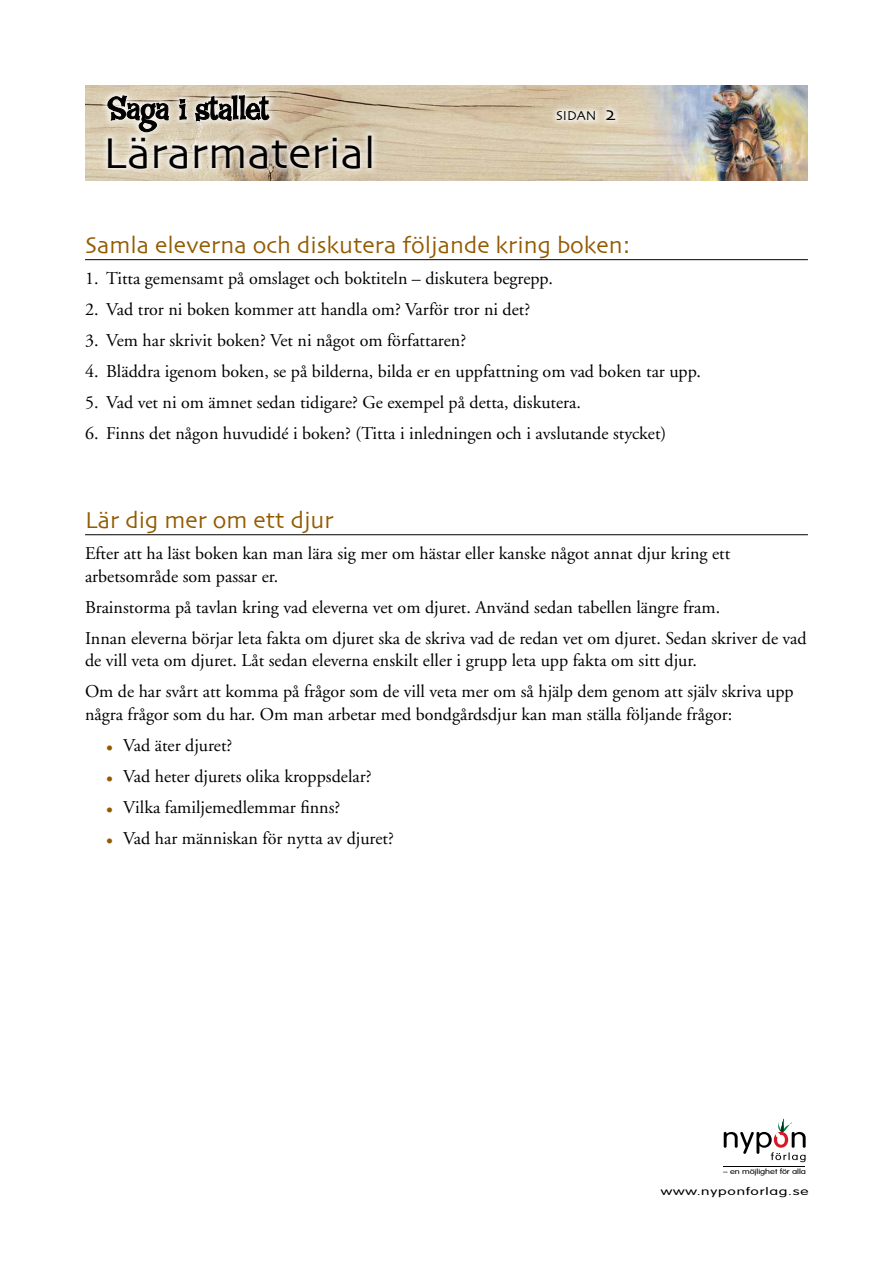
<style>
.page{position:relative;width:893px;height:1263px;background:#fff}
.page>*{position:absolute;margin:0;border:0;box-sizing:border-box;transform-origin:0 0}
.t1{font:45px "Skia";color:#000}
.t2{font:24px "Skia";color:#935b00}
.t3{font:18px/31px "Adobe Garamond";color:#000}
.t4{font:13.5px "Skia";color:#000}
.t5{font:300 10.5px "VAG Rounded";letter-spacing:.05em;color:#000;scale:1.48 1}
.t6{font:300 7.2px "VAG Rounded";letter-spacing:-.005em;color:#000;scale:1.28 1}
.s1{font-size:19.5px}
.s2{color:#935b00}
</style>
<div class="page">
<img style="left:85px;top:85px;width:723px;height:95px">
<svg style="left:724px;top:1118px;width:82px;height:44px"></svg>
<hr style="left:724px;top:1167px;width:81px;height:1px;background:#000">
<div style="left:549px;top:103px;width:74px;height:25px;background:#fff;opacity:.75"></div>
<div style="left:100px;top:128px;width:280px;height:48px;background:#fff;opacity:.75"></div>
<div style="left:100px;top:88px;width:177px;height:52px;background:#fff;opacity:.75"></div>
<svg style="left:178px;top:94px;width:92px;height:29px;background:#89847b"></svg>
<svg style="left:108px;top:94px;width:62px;height:39px;background:#928c81"></svg>
<hr style="left:85px;top:259px;width:723px;height:1px;background:#000">
<hr style="left:85px;top:534px;width:723px;height:1px;background:#000">
<h1 class="t1" style="left:103px;top:126px;width:274px">Lärarmaterial</h1>
<p class="t4" style="left:556px;top:107px;width:61px">SIDAN <span class="s1">2</span></p>
<h2 class="t2" style="left:85px;top:231px;width:547px">Samla eleverna och diskutera följande kring boken:</h2>
<p class="t3" style="left:85px;top:263px;width:469px">1. Titta gemensamt på omslaget och boktiteln – diskutera begrepp.</p>
<p class="t3" style="left:85px;top:294px;width:447px">2. Vad tror ni boken kommer att handla om? Varför tror ni det?</p>
<p class="t3" style="left:85px;top:325px;width:383px">3. Vem har skrivit boken? Vet ni något om författaren?</p>
<p class="t3" style="left:85px;top:356px;width:617px">4. Bläddra igenom boken, se på bilderna, bilda er en uppfattning om vad boken tar upp.</p>
<p class="t3" style="left:85px;top:387px;width:497px">5. Vad vet ni om ämnet sedan tidigare? Ge exempel på detta, diskutera.</p>
<p class="t3" style="left:85px;top:418px;width:583px">6. Finns det någon huvudidé i boken? (Titta i inledningen och i avslutande stycket)</p>
<h2 class="t2" style="left:85px;top:506px;width:250px">Lär dig mer om ett djur</h2>
<p class="t3" style="left:85px;top:542px;width:647px;line-height:22.5px">Efter att ha läst boken kan man lära sig mer om hästar eller kanske något annat djur kring ett arbetsområde som passar er.</p>
<p class="t3" style="left:85px;top:592px;width:723px">Brainstorma på tavlan kring vad eleverna vet om djuret. Använd sedan tabellen längre fram.<br>Innan eleverna börjar leta fakta om djuret ska de skriva vad de redan vet om djuret. Sedan skriver de vad</p>
<p class="t3" style="left:85px;top:645px;width:710px">de vill veta om djuret. Låt sedan eleverna enskilt eller i grupp leta upp fakta om sitt djur.<br>Om de har svårt att komma på frågor som de vill veta mer om så hjälp dem genom att själv skriva upp</p>
<p class="t3" style="left:85px;top:699px;width:649px">några frågor som du har. Om man arbetar med bondgårdsdjur kan man ställa följande frågor:</p>
<p class="t3" style="left:106px;top:730px;width:128px"><span class="s2">•</span> Vad äter djuret?</p>
<p class="t3" style="left:106px;top:761px;width:267px"><span class="s2">•</span> Vad heter djurets olika kroppsdelar?</p>
<p class="t3" style="left:106px;top:792px;width:235px"><span class="s2">•</span> Vilka familjemedlemmar finns?</p>
<p class="t3" style="left:106px;top:823px;width:289px"><span class="s2">•</span> Vad har människan för nytta av djuret?</p>
<p class="t6" style="left:723px;top:1167px;width:66px">– en möjlighet för alla</p>
<p class="t5" style="left:661px;top:1185px;width:101px">www.nyponforlag.se</p>
</div>
